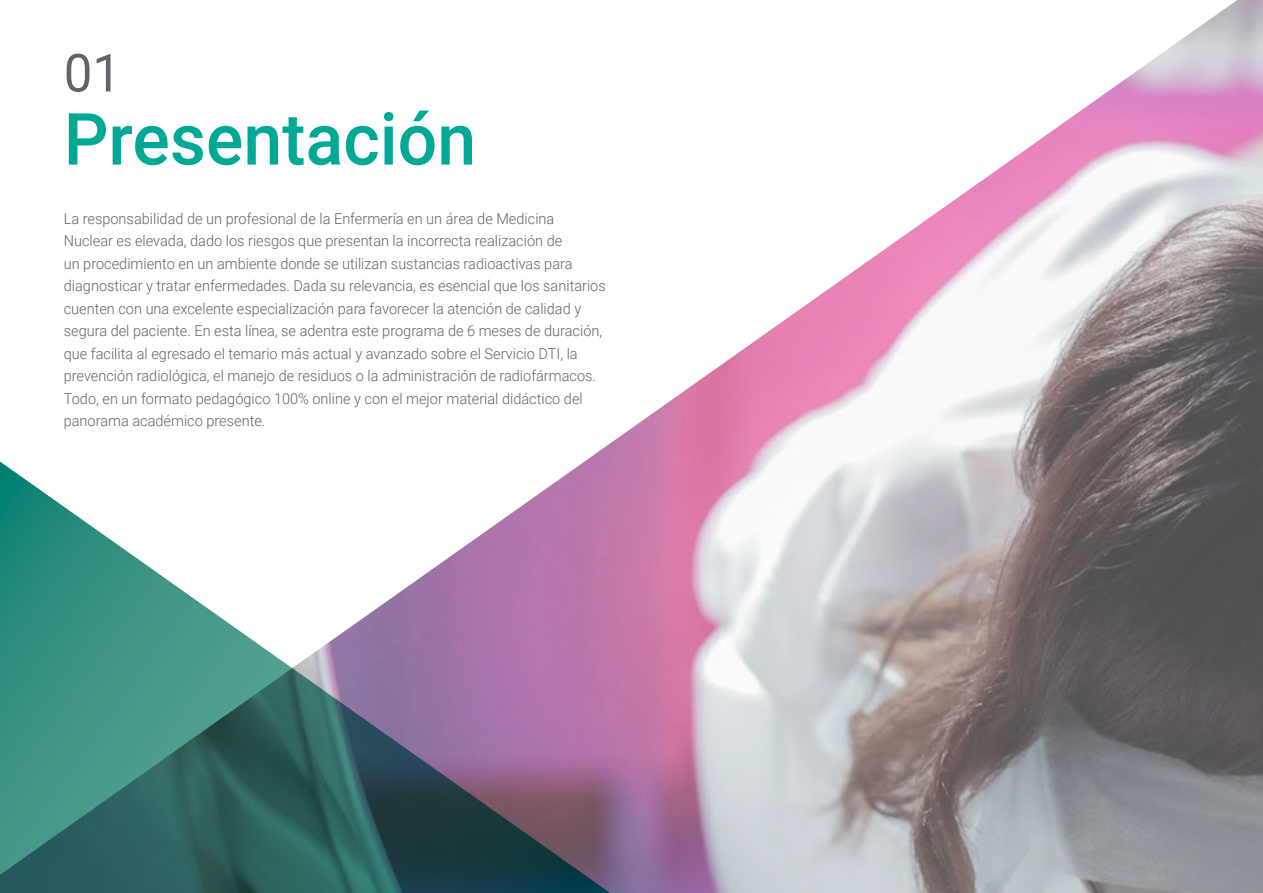
<style>
.page{position:relative;width:1263px;height:893px;background:#fff}
.page>*{position:absolute;margin:0;border:0;box-sizing:border-box;transform-origin:0 0}
.t1{font:500 72px "Roboto";color:#00a996}
.t2{font:52.5px "Roboto";color:#61646a}
.t3{font:300 15px/22.5px "Roboto";color:#61646a}
</style>
<div class="page">
<img style="left:606px;top:0;width:657px;height:893px">
<svg style="left:0;top:446px;width:640px;height:447px"></svg>
<h2 class="t2" style="left:64px;top:36px;width:59px">01</h2>
<h1 class="t1" style="left:64px;top:89px;width:414px">Presentación</h1>
<p class="t3" style="left:64px;top:207px;width:543px">La responsabilidad de un profesional de la Enfermería en un área de Medicina Nuclear es elevada, dado los riesgos que presentan la incorrecta realización de<br>un procedimiento en un ambiente donde se utilizan sustancias radioactivas para diagnosticar y tratar enfermedades. Dada su relevancia, es esencial que los sanitarios cuenten con una excelente especialización para favorecer la atención de calidad y segura del paciente. En esta línea, se adentra este programa de 6 meses de duración, que facilita al egresado el temario más actual y avanzado sobre el Servicio DTI, la prevención radiológica, el manejo de residuos o la administración de radiofármacos.<br>Todo, en un formato pedagógico 100% online y con el mejor material didáctico del panorama académico presente.</p>
</div>
